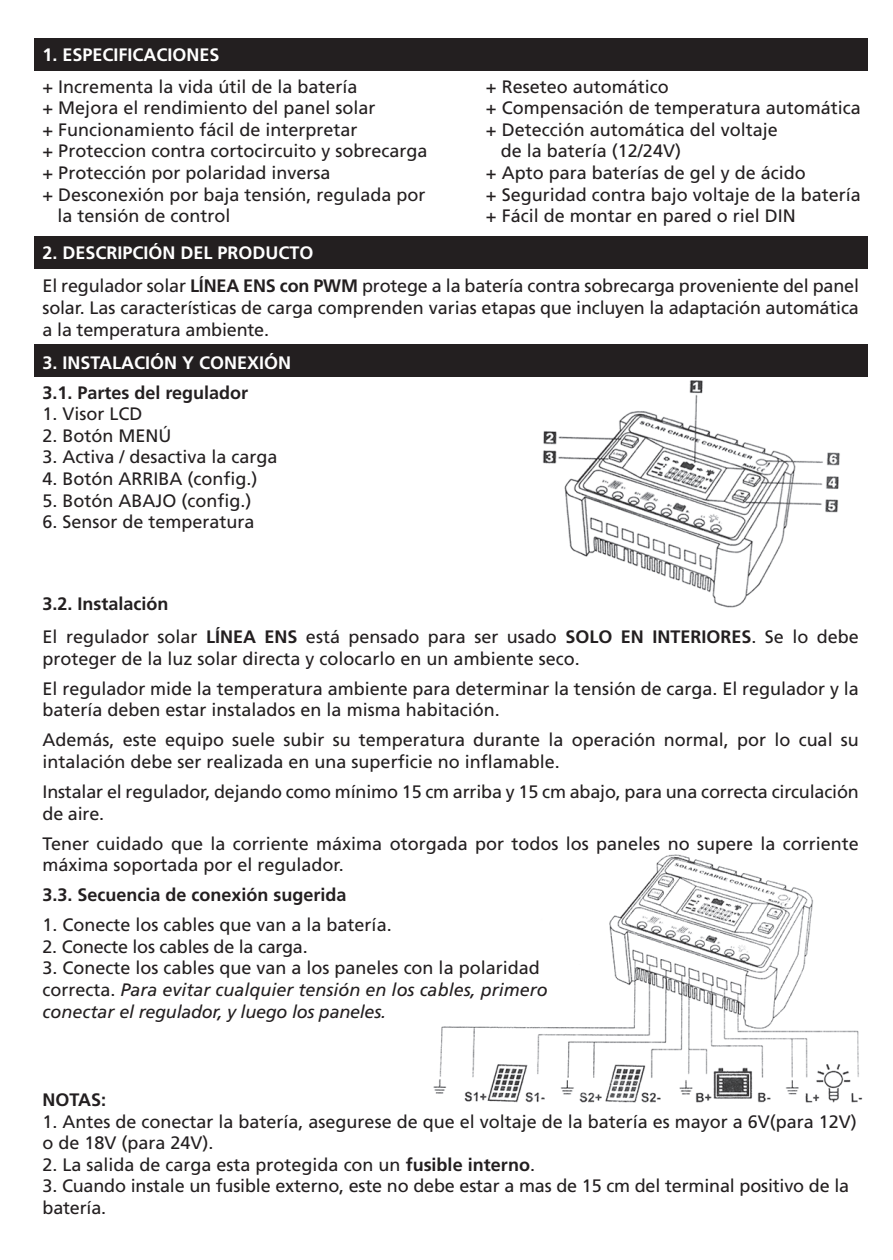
<style>
.page{position:relative;width:893px;height:1260px;background:#fff}
.page>*{position:absolute;margin:0;border:0;box-sizing:border-box;transform-origin:0 0}
.t1{font:18px/30px "Frutiger LT Std";color:#231f20}
.t2{font:italic 18px/21.6px "Frutiger LT Std";color:#231f20}
.t3{font:700 18px "Frutiger LT Std";color:#231f20}
.t4{font:700 18px "Frutiger LT Std";color:#fff}
.s1{font-weight:700;color:#fff}
.s2{font-weight:700}
.s3{font-style:normal}
</style>
<div class="page">
<img style="left:433px;top:854px;width:430px;height:249px">
<img style="left:543px;top:380px;width:297px;height:228px">
<div style="left:34px;top:39px;width:834px;height:32px;background:#231f20"></div>
<div style="left:34px;top:237px;width:834px;height:32px;background:#231f20"></div>
<div style="left:34px;top:345px;width:834px;height:32px;background:#231f20"></div>
<p class="t4" style="left:43px;top:44px;width:179px">1. ESPECIFICACIONES</p>
<p class="t1" style="left:43px;top:71px;width:316px">+ Incrementa la vida útil de la batería</p>
<p class="t1" style="left:43px;top:93px;width:334px">+ Mejora el rendimiento del panel solar</p>
<p class="t1" style="left:43px;top:115px;width:316px">+ Funcionamiento fácil de interpretar</p>
<p class="t1" style="left:43px;top:136px;width:386px">+ Proteccion contra cortocircuito y sobrecarga</p>
<p class="t1" style="left:43px;top:158px;width:289px">+ Protección por polaridad inversa</p>
<p class="t1" style="left:43px;top:179px;width:384px">+ Desconexión por baja tensión, regulada por</p>
<p class="t1" style="left:58px;top:201px;width:175px">la tensión de control</p>
<p class="t1" style="left:486px;top:71px;width:184px">+ Reseteo automático</p>
<p class="t1" style="left:486px;top:93px;width:376px">+ Compensación de temperatura automática</p>
<p class="t1" style="left:486px;top:115px;width:293px">+ Detección automática del voltaje</p>
<p class="t1" style="left:501px;top:136px;width:182px">de la batería (12/24V)</p>
<p class="t1" style="left:486px;top:158px;width:321px">+ Apto para baterías de gel y de ácido</p>
<p class="t1" style="left:486px;top:179px;width:376px">+ Seguridad contra bajo voltaje de la batería</p>
<p class="t1" style="left:486px;top:201px;width:311px">+ Fácil de montar en pared o riel DIN</p>
<p class="t1" style="left:43px;top:236px;width:818px;line-height:33px"><span class="s1">2. DESCRIPCIÓN DEL PRODUCTO<br></span>El regulador solar <span class="s2">LÍNEA ENS con PWM</span> protege a la batería contra sobrecarga proveniente del panel</p>
<p class="t1" style="left:43px;top:297px;width:818px;line-height:21.6px">solar. Las características de carga comprenden varias etapas que incluyen la adaptación automática a la temperatura ambiente.</p>
<p class="t4" style="left:43px;top:351px;width:250px">3. INSTALACIÓN Y CONEXIÓN</p>
<p class="t3" style="left:43px;top:381px;width:207px">3.1. Partes del regulador</p>
<p class="t1" style="left:43px;top:399px;width:102px">1. Visor LCD</p>
<p class="t1" style="left:43px;top:420px;width:131px">2. Botón MENÚ</p>
<p class="t1" style="left:43px;top:442px;width:237px">3. Activa / desactiva la carga</p>
<p class="t1" style="left:43px;top:464px;width:216px">4. Botón ARRIBA (config.)</p>
<p class="t1" style="left:43px;top:485px;width:210px">5. Botón ABAJO (config.)</p>
<p class="t1" style="left:43px;top:507px;width:214px">6. Sensor de temperatura</p>
<p class="t1" style="left:43px;top:587px;width:818px;line-height:33px"><span class="s2">3.2. Instalación<br></span>El regulador solar <span class="s2">LÍNEA ENS</span> está pensado para ser usado <span class="s2">SOLO EN INTERIORES</span>. Se lo debe</p>
<p class="t1" style="left:43px;top:643px;width:818px">proteger de la luz solar directa y colocarlo en un ambiente seco.<br>El regulador mide la temperatura ambiente para determinar la tensión de carga. El regulador y la</p>
<p class="t1" style="left:43px;top:695px;width:818px">batería deben estar instalados en la misma habitación.<br>Además, este equipo suele subir su temperatura durante la operación normal, por lo cual su</p>
<p class="t1" style="left:43px;top:746px;width:818px">intalación debe ser realizada en una superficie no inflamable.<br>Instalar el regulador, dejando como mínimo 15 cm arriba y 15 cm abajo, para una correcta circulación</p>
<p class="t1" style="left:43px;top:798px;width:818px">de aire.<br>Tener cuidado que la corriente máxima otorgada por todos los paneles no supere la corriente</p>
<p class="t1" style="left:43px;top:849px;width:303px">máxima soportada por el regulador.</p>
<p class="t3" style="left:43px;top:884px;width:306px">3.3. Secuencia de conexión sugerida</p>
<p class="t1" style="left:43px;top:909px;width:351px">1. Conecte los cables que van a la batería.</p>
<p class="t1" style="left:43px;top:931px;width:267px">2. Conecte los cables de la carga.</p>
<p class="t2" style="left:43px;top:957px;width:507px"><span class="s3">3. Conecte los cables que van a los paneles con la polaridad correcta.</span> Para evitar cualquier tensión en los cables, primero conectar el regulador, y luego los paneles.</p>
<p class="t3" style="left:43px;top:1088px;width:65px">NOTAS:</p>
<p class="t1" style="left:43px;top:1110px;width:816px;line-height:21.6px">1. Antes de conectar la batería, asegurese de que el voltaje de la batería es mayor a 6V(para 12V) o de 18V (para 24V).</p>
<p class="t1" style="left:43px;top:1149px;width:494px">2. La salida de carga esta protegida con un <span class="s2">fusible interno</span>.</p>
<p class="t1" style="left:43px;top:1175px;width:808px;line-height:21.6px">3. Cuando instale un fusible externo, este no debe estar a mas de 15 cm del terminal positivo de la batería.</p>
</div>
